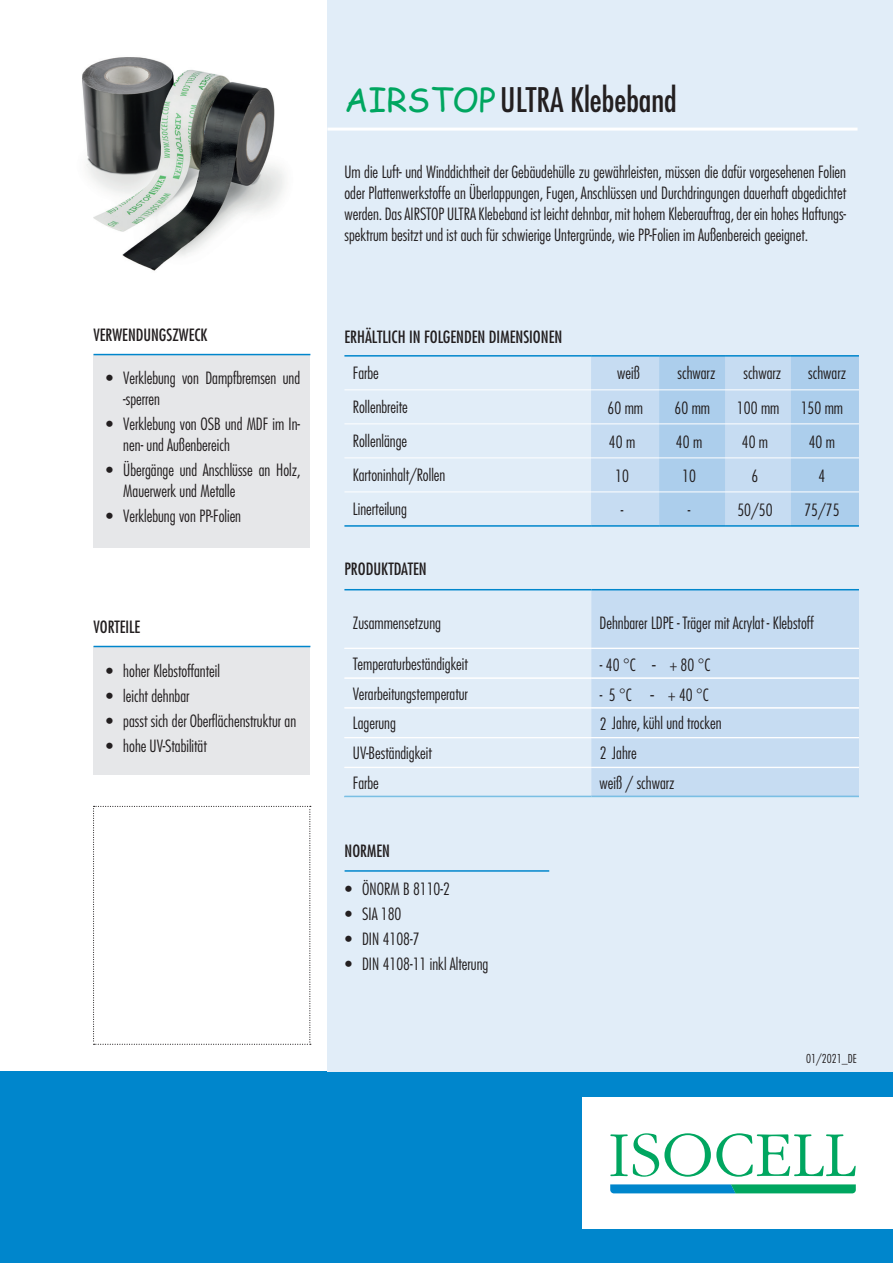
<style>
.page{position:relative;width:893px;height:1263px;background:#fff}
.page>*{position:absolute;margin:0;border:0;box-sizing:border-box;transform-origin:0 0}
.t1{font:500 condensed 33px "Futura LT Pro";color:#231f20}
.t2{font:300 condensed 16.5px/21px "Futura LT Pro";color:#231f20}
.t3{font:500 condensed 16.5px "Futura LT Pro";color:#231f20}
.t4{font:300 condensed 12px "Futura LT Pro";color:#231f20}
.s1{font-family:"Comic Sans MS";font-weight:400;font-stretch:normal;color:#00a660}
</style>
<div class="page">
<div style="left:0;top:1071px;width:893px;height:192px;background:#0086cc"></div>
<div style="left:583px;top:1097px;width:310px;height:132px;background:#fff"></div>
<svg style="left:610px;top:1133px;width:246px;height:44px"></svg>
<svg style="left:610px;top:1184px;width:246px;height:9px;background:#0d9b9b"></svg>
<div style="left:327px;top:0;width:566px;height:1071px;background:#e1edf8"></div>
<hr style="left:327px;top:128px;width:530px;height:3px;background:#fff">
<svg style="left:93px;top:806px;width:218px;height:239px"></svg>
<svg style="left:591px;top:357px;width:268px;height:168px;background:#b9d5ef"></svg>
<hr style="left:344px;top:423px;width:247px;height:1px;background:#fff">
<hr style="left:591px;top:423px;width:68px;height:1px;background:#fff">
<hr style="left:659px;top:423px;width:66px;height:1px;background:#fff">
<hr style="left:725px;top:423px;width:66px;height:1px;background:#fff">
<hr style="left:791px;top:423px;width:68px;height:1px;background:#fff">
<hr style="left:344px;top:457px;width:247px;height:1px;background:#fff">
<hr style="left:591px;top:457px;width:68px;height:1px;background:#fff">
<hr style="left:659px;top:457px;width:66px;height:1px;background:#fff">
<hr style="left:725px;top:457px;width:66px;height:1px;background:#fff">
<hr style="left:791px;top:457px;width:68px;height:1px;background:#fff">
<hr style="left:344px;top:355px;width:247px;height:2px;background:#0086cc">
<hr style="left:591px;top:355px;width:68px;height:2px;background:#0086cc">
<hr style="left:659px;top:355px;width:66px;height:2px;background:#0086cc">
<hr style="left:725px;top:355px;width:66px;height:2px;background:#0086cc">
<hr style="left:791px;top:355px;width:68px;height:2px;background:#0086cc">
<hr style="left:344px;top:525px;width:247px;height:2px;background:#0086cc">
<hr style="left:591px;top:525px;width:68px;height:2px;background:#0086cc">
<hr style="left:659px;top:525px;width:66px;height:2px;background:#0086cc">
<hr style="left:725px;top:525px;width:66px;height:2px;background:#0086cc">
<hr style="left:791px;top:525px;width:68px;height:2px;background:#0086cc">
<hr style="left:344px;top:389px;width:247px;height:1px;background:#fff">
<hr style="left:591px;top:389px;width:68px;height:1px;background:#fff">
<hr style="left:659px;top:389px;width:66px;height:1px;background:#fff">
<hr style="left:725px;top:389px;width:66px;height:1px;background:#fff">
<hr style="left:791px;top:389px;width:68px;height:1px;background:#fff">
<hr style="left:344px;top:491px;width:247px;height:1px;background:#fff">
<hr style="left:591px;top:491px;width:68px;height:1px;background:#fff">
<hr style="left:659px;top:491px;width:66px;height:1px;background:#fff">
<hr style="left:725px;top:491px;width:66px;height:1px;background:#fff">
<hr style="left:791px;top:491px;width:68px;height:1px;background:#fff">
<div style="left:591px;top:590px;width:268px;height:206px;background:#c6dcf2"></div>
<hr style="left:344px;top:678px;width:247px;height:1px;background:#fff">
<hr style="left:591px;top:678px;width:268px;height:1px;background:#fff">
<hr style="left:344px;top:708px;width:247px;height:1px;background:#fff">
<hr style="left:591px;top:708px;width:268px;height:1px;background:#fff">
<hr style="left:344px;top:589px;width:247px;height:1px;background:#0086cc">
<hr style="left:591px;top:589px;width:268px;height:1px;background:#0086cc">
<hr style="left:344px;top:796px;width:247px;height:1px;background:#0086cc">
<hr style="left:591px;top:796px;width:268px;height:1px;background:#0086cc">
<img style="left:82px;top:57px;width:203px;height:214px">
<hr style="left:344px;top:648px;width:247px;height:1px;background:#fff">
<hr style="left:591px;top:648px;width:268px;height:1px;background:#fff">
<hr style="left:344px;top:677px;width:247px;height:1px;background:#fff">
<hr style="left:591px;top:677px;width:268px;height:1px;background:#fff">
<hr style="left:344px;top:707px;width:247px;height:1px;background:#fff">
<hr style="left:591px;top:707px;width:268px;height:1px;background:#fff">
<hr style="left:344px;top:737px;width:247px;height:1px;background:#fff">
<hr style="left:591px;top:737px;width:268px;height:1px;background:#fff">
<hr style="left:344px;top:767px;width:247px;height:1px;background:#fff">
<hr style="left:591px;top:767px;width:268px;height:1px;background:#fff">
<hr style="left:344px;top:797px;width:247px;height:1px;background:#fff">
<hr style="left:591px;top:797px;width:268px;height:1px;background:#fff">
<div style="left:94px;top:354px;width:216px;height:193px;background:#e6e7e9"></div>
<hr style="left:94px;top:354px;width:216px;height:1px;background:#0086cc">
<div style="left:94px;top:646px;width:216px;height:128px;background:#e6e7e9"></div>
<hr style="left:94px;top:646px;width:216px;height:1px;background:#0086cc">
<hr style="left:345px;top:870px;width:204px;height:2px;background:#0086cc">
<p class="t3" style="left:94px;top:324px;width:115px">VERWENDUNGSZWECK</p>
<p class="t2" style="left:123px;top:367px;width:178px;text-indent:-17px">• Verklebung von Dampfbremsen und -sperren</p>
<p class="t2" style="left:123px;top:413px;width:178px;text-indent:-17px">• Verklebung von OSB und MDF im In&shy;nen- und Außenbereich</p>
<p class="t2" style="left:123px;top:459px;width:179px;text-indent:-17px">• Übergänge und Anschlüsse an Holz,<br>Mauerwerk und Metalle</p>
<p class="t2" style="left:106px;top:506px;width:136px">• Verklebung von PP-Folien</p>
<p class="t3" style="left:94px;top:615px;width:48px">VORTEILE</p>
<p class="t2" style="left:106px;top:660px;width:115px">• hoher Klebstoffanteil</p>
<p class="t2" style="left:106px;top:685px;width:85px">• leicht dehnbar</p>
<p class="t2" style="left:106px;top:710px;width:191px">• passt sich der Oberflächenstruktur an</p>
<p class="t2" style="left:106px;top:736px;width:102px">• hohe UV-Stabilität</p>
<h1 class="t1" style="left:344px;top:77px;width:334px"><span class="s1">AIRSTOP</span>ULTRA Klebeband</h1>
<p class="t2" style="left:344px;top:162px;width:503px;text-align:justify">Um die Luft- und Winddichtheit der Gebäudehülle zu gewährleisten, müssen die dafür vorgesehenen Folien oder Plattenwerkstoffe an Überlappungen, Fugen, Anschlüssen und Durchdringungen dauerhaft abgedichtet werden. Das AIRSTOP ULTRA Klebeband ist leicht dehnbar, mit hohem Kleberauftrag, der ein hohes Haftungs&shy;spektrum besitzt und ist auch für schwierige Untergründe, wie PP-Folien im Außenbereich geeignet.</p>
<p class="t3" style="left:344px;top:325px;width:219px">ERHÄLTLICH IN FOLGENDEN DIMENSIONEN</p>
<p class="t2" style="left:353px;top:362px;width:28px">Farbe</p>
<p class="t2" style="left:617px;top:362px;width:24px">weiß</p>
<p class="t2" style="left:677px;top:362px;width:39px">schwarz</p>
<p class="t2" style="left:743px;top:362px;width:39px">schwarz</p>
<p class="t2" style="left:808px;top:362px;width:39px">schwarz</p>
<p class="t2" style="left:353px;top:390px;width:94px;line-height:34px">Rollenbreite<br>Rollenlänge<br>Kartoninhalt/Rollen<br>Linerteilung</p>
<p class="t2" style="left:607px;top:397px;width:37px">60 mm</p>
<p class="t2" style="left:674px;top:397px;width:37px">60 mm</p>
<p class="t2" style="left:737px;top:397px;width:44px">100 mm</p>
<p class="t2" style="left:801px;top:397px;width:44px">150 mm</p>
<p class="t2" style="left:609px;top:431px;width:28px">40 m</p>
<p class="t2" style="left:676px;top:431px;width:28px">40 m</p>
<p class="t2" style="left:742px;top:431px;width:28px">40 m</p>
<p class="t2" style="left:809px;top:431px;width:28px">40 m</p>
<p class="t2" style="left:615px;top:465px;width:15px">10</p>
<p class="t2" style="left:682px;top:465px;width:15px">10</p>
<p class="t2" style="left:751px;top:465px;width:8px">6</p>
<p class="t2" style="left:818px;top:465px;width:8px">4</p>
<p class="t2" style="left:621px;top:499px;width:4px">-</p>
<p class="t2" style="left:688px;top:499px;width:4px">-</p>
<p class="t2" style="left:737px;top:499px;width:37px">50/50</p>
<p class="t2" style="left:804px;top:499px;width:37px">75/75</p>
<p class="t3" style="left:344px;top:558px;width:84px">PRODUKTDATEN</p>
<p class="t2" style="left:353px;top:612px;width:90px">Zusammensetzung</p>
<p class="t2" style="left:600px;top:612px;width:216px">Dehnbarer LDPE - Träger mit Acrylat - Klebstoff</p>
<p class="t2" style="left:353px;top:649px;width:117px;line-height:29.7px">Temperaturbeständigkeit<br>Verarbeitungstemperatur<br>Lagerung<br>UV-Beständigkeit<br>Farbe</p>
<p class="t2" style="left:600px;top:655px;width:112px">- 40 °C - + 80 °C</p>
<p class="t2" style="left:600px;top:680px;width:123px;line-height:29.1px">- 5 °C - + 40 °C<br>2 Jahre, kühl und trocken<br>2 Jahre</p>
<p class="t2" style="left:600px;top:772px;width:77px">weiß / schwarz</p>
<p class="t3" style="left:345px;top:840px;width:47px">NORMEN</p>
<p class="t2" style="left:345px;top:878px;width:106px">• ÖNORM B 8110-2</p>
<p class="t2" style="left:345px;top:903px;width:58px">• SIA 180</p>
<p class="t2" style="left:345px;top:928px;width:76px">• DIN 4108-7</p>
<p class="t2" style="left:345px;top:954px;width:145px">• DIN 4108-11 inkl Alterung</p>
<p class="t4" style="left:806px;top:1051px;width:52px">01/2021_DE</p>
</div>
